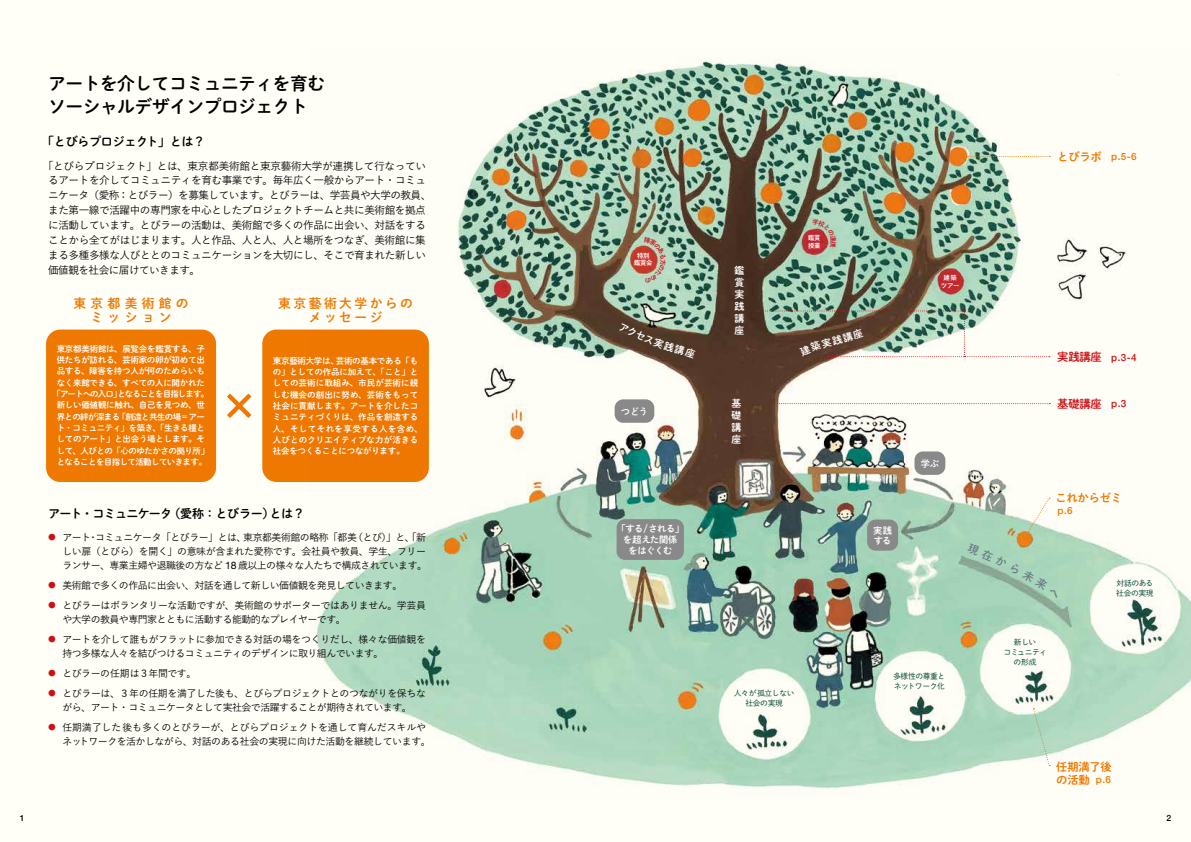
<style>
.page{position:relative;width:1191px;height:842px;background:#fff}
.page>*{position:absolute;margin:0;border:0;box-sizing:border-box;transform-origin:0 0}
.t1{font:17.7px/23.4px "Shuei M Go Std B";letter-spacing:-.025em;color:#000}
.t2{font:12.8px/13.5px "Shuei M Go Std B";letter-spacing:.195em;color:#ee7800;text-align:center}
.t3{font:12.8px/13.5px "Shuei M Go Std B";letter-spacing:.335em;color:#ee7800;text-align:center}
.t4{font:12px "Shuei M Go Std B";letter-spacing:-.065em;color:#000}
.t5{font:12px "Shuei M Go Std B";letter-spacing:-.025em;color:#000}
.t6{font:11.3px/13.5px "Shuei M Go Std B";letter-spacing:-.025em;color:#ee7800}
.t7{font:11.3px "Shuei M Go Std B";color:#cc1015}
.t8{font:500 10.6px/14.9px "Yu Go";letter-spacing:-.04em;color:#000}
.t9{font:500 9.9px/14.2px "Yu Go";letter-spacing:-.05em;color:#000}
.t10{font:500 9.9px "Helvetica Neue";color:#ee7800}
.t11{font:9.9px/11.9px "Shuei M Go Std B";color:#fff;text-align:justify}
.t12{font:500 9.9px "Helvetica Neue";color:#cc1015}
.t13{font:9.2px/10.6px "Shuei M Go Std B";letter-spacing:-.05em;color:#fff}
.t14{font:8.5px/11.3px "Shuei M Go Std B";letter-spacing:-.03em;color:#fff;text-align:center}
.t15{font:8.5px/11.3px "Shuei M Go Std B";letter-spacing:.01em;color:#fff}
.t16{font:500 8.5px "Helvetica Neue";color:#000}
.t17{font:7.8px/9.9px "Shuei M Go Std L";letter-spacing:-.05em;color:#004834;text-align:center}
.t18{font:6.4px/7.8px "Shuei M Go Std B";letter-spacing:-.05em;color:#fff;text-align:center}
.s1{font-size:7.8px;color:#cc1015}
.s2{font-family:"Helvetica Neue";font-weight:400;font-size:10.4px}
.s3{font-family:"Shuei M Go Std B";font-weight:400;font-size:11.3px}
.s4{font-family:"Helvetica Neue";font-weight:500;font-size:9.9px}
</style>
<div class="page">
<div style="left:0;top:0;width:595px;height:842px;background:#fffef7"></div>
<div style="left:595px;top:0;width:596px;height:842px;background:#fffef7"></div>
<div style="left:46px;top:330px;width:170px;height:152px;background:#ee7800;border-radius:14px"></div>
<div style="left:262px;top:330px;width:167px;height:152px;background:#ee7800;border-radius:14px"></div>
<img style="left:309px;top:59px;width:882px;height:730px">
<div style="left:914px;top:451px;width:31px;height:24px;background:#898989;border-radius:9px"></div>
<div style="left:867px;top:519px;width:31px;height:32px;background:#898989;border-radius:9px"></div>
<div style="left:614px;top:399px;width:40px;height:24px;background:#898989;border-radius:9px"></div>
<svg style="left:770px;top:403px;width:280px;height:1px"></svg>
<svg style="left:966px;top:155px;width:84px;height:3px"></svg>
<svg style="left:1032px;top:708px;width:18px;height:58px"></svg>
<svg style="left:1025px;top:498px;width:25px;height:37px"></svg>
<div style="left:616px;top:519px;width:68px;height:41px;background:#898989;border-radius:9px"></div>
<svg style="left:227px;top:393px;width:24px;height:25px"></svg>
<svg style="left:644px;top:237px;width:22px;height:46px"></svg>
<svg style="left:812px;top:219px;width:25px;height:29px"></svg>
<svg style="left:618px;top:322px;width:78px;height:37px;background:#685746"></svg>
<img style="left:757px;top:310px;width:292px;height:47px">
<svg style="left:966px;top:543px;width:94px;height:55px;background:#a4ceb3"></svg>
<h1 class="t1" style="left:48px;top:71px;width:278px">アートを介してコミュニティを育むソーシャルデザインプロジェクト</h1>
<p class="t5" style="left:42px;top:133px;width:165px">「とびらプロジェクト」とは？</p>
<p class="t8" style="left:48px;top:157px;width:385px;text-indent:-5px">「とびらプロジェクト」とは、東京都美術館と東京藝術大学が連携して行なっているアートを介してコミュニティを育む事業です。毎年広く一般からアート・コミュニケータ（愛称：とびラー）を募集しています。とびラーは、学芸員や大学の教員、また第一線で活躍中の専門家を中心としたプロジェクトチームと共に美術館を拠点に活動しています。とびラーの活動は、美術館で多くの作品に出会い、対話をすることから全てがはじまります。人と作品、人と人、人と場所をつなぎ、美術館に集まる多種多様な人びととのコミュニケーションを大切にし、そこで育まれた新しい価値観を社会に届けていきます。</p>
<p class="t3" style="left:74px;top:296px;width:116px">東京都美術館のミッション</p>
<p class="t2" style="left:278px;top:296px;width:136px">東京藝術大学からのメッセージ</p>
<p class="t14" style="left:52px;top:342px;width:158px">東京都美術館は、展覧会を鑑賞する、子供たちが訪れる、芸術家の卵が初めて出品する、障害を持つ人が何のためらいもなく来館できる、すべての人に開かれた「アートへの入口」となることを目指します。新しい価値観に触れ、自己を見つめ、世界との絆が深まる「創造と共生の場＝アート・コミュニティ」を築き、「生きる糧としてのアート」と出会う場とします。そして、人びとの「心のゆたかさの拠り所」となることを目指して活動していきます。</p>
<p class="t15" style="left:273px;top:354px;width:151px">東京藝術大学は、芸術の基本である「もの」としての作品に加えて、「こと」としての芸術に取組み、市民が芸術に親しむ機会の創出に努め、芸術をもって社会に貢献します。アートを介したコミュニティづくりは、作品を創造する人、そしてそれを享受する人を含め、人びとのクリエイティブな力が活きる社会をつくることにつながります。</p>
<p class="t4" style="left:48px;top:505px;width:258px">アート・コミュニケータ（愛称：とびラー）とは？</p>
<p class="t9" style="left:62px;top:529px;width:366px;text-align:justify;text-indent:-14px"><span class="s1">●</span> アート・コミュニケータ「とびラー」とは、東京都美術館の略称「都美（とび）」と、「新しい扉（とびら）を開く」の意味が含まれた愛称です。会社員や教員、学生、フリーランサー、専業主婦や退職後の方など <span class="s2">18</span> 歳以上の様々な人たちで構成されています。</p>
<p class="t9" style="left:48px;top:577px;width:355px"><span class="s1">●</span> 美術館で多くの作品に出会い、対話を通して新しい価値観を発見していきます。</p>
<p class="t9" style="left:62px;top:597px;width:365px;text-indent:-14px"><span class="s1">●</span> とびラーはボランタリーな活動ですが、美術館のサポーターではありません。学芸員や大学の教員や専門家とともに活動する能動的なプレイヤーです。</p>
<p class="t9" style="left:62px;top:631px;width:365px;text-indent:-14px"><span class="s1">●</span> アートを介して誰もがフラットに参加できる対話の場をつくりだし、様々な価値観を持つ多様な人々を結びつけるコミュニティのデザインに取り組んでいます。</p>
<p class="t9" style="left:48px;top:665px;width:150px"><span class="s1">●</span> とびラーの任期は３年間です。</p>
<p class="t9" style="left:48px;top:685px;width:379px;text-align:center"><span class="s1">●</span> とびラーは、３年の任期を満了した後も、とびらプロジェクトとのつながりを保ちながら、アート・コミュニケータとして実社会で活躍することが期待されています。</p>
<p class="t9" style="left:62px;top:719px;width:370px;text-indent:-14px"><span class="s1">●</span> 任期満了した後も多くのとびラーが、とびらプロジェクトを通して育んだスキルやネットワークを活かしながら、対話のある社会の実現に向けた活動を継続しています。</p>
<p class="t18" style="left:634px;top:251px;width:20px">特別鑑賞会</p>
<p class="t13" style="left:621px;top:405px;width:29px">つどう</p>
<p class="t13" style="left:616px;top:523px;width:69px;text-align:center">「する/される」を超えた関係<br>をはぐくむ</p>
<p class="t11" style="left:734px;top:264px;width:11px">鑑賞実践講座</p>
<p class="t11" style="left:731px;top:397px;width:11px">基礎講座</p>
<p class="t18" style="left:808px;top:234px;width:14px;text-align:left">鑑賞授業</p>
<p class="t17" style="left:734px;top:688px;width:62px">人々が孤立しない社会の実現</p>
<p class="t18" style="left:941px;top:274px;width:20px">建築ツアー</p>
<p class="t13" style="left:873px;top:525px;width:20px;line-height:9.9px">実践する</p>
<p class="t13" style="left:920px;top:458px;width:20px">学ぶ</p>
<p class="t17" style="left:893px;top:671px;width:54px;text-align:left">多様性の尊重とネットワーク化</p>
<p class="t10" style="left:1057px;top:149px;width:81px"><span class="s3">とびラボ</span> p.5-6</p>
<p class="t12" style="left:1057px;top:349px;width:81px"><span class="s3">実践講座</span> p.3-4</p>
<p class="t7" style="left:1057px;top:395px;width:71px">基礎講座 <span class="s4">p.3</span></p>
<p class="t6" style="left:1055px;top:490px;width:68px">これからゼミ</p>
<p class="t10" style="left:1057px;top:502px;width:17px">p.6</p>
<p class="t17" style="left:1003px;top:637px;width:45px">新しい<br>コミュニティの形成</p>
<p class="t17" style="left:1116px;top:578px;width:39px;text-align:left">対話のある社会の実現</p>
<p class="t6" style="left:1056px;top:759px;width:57px">任期満了後の活動 <span class="s4">p.6</span></p>
<p class="t16" style="left:20px;top:811px;width:6px">1</p>
<p class="t16" style="left:1166px;top:811px;width:6px">2</p>
</div>
